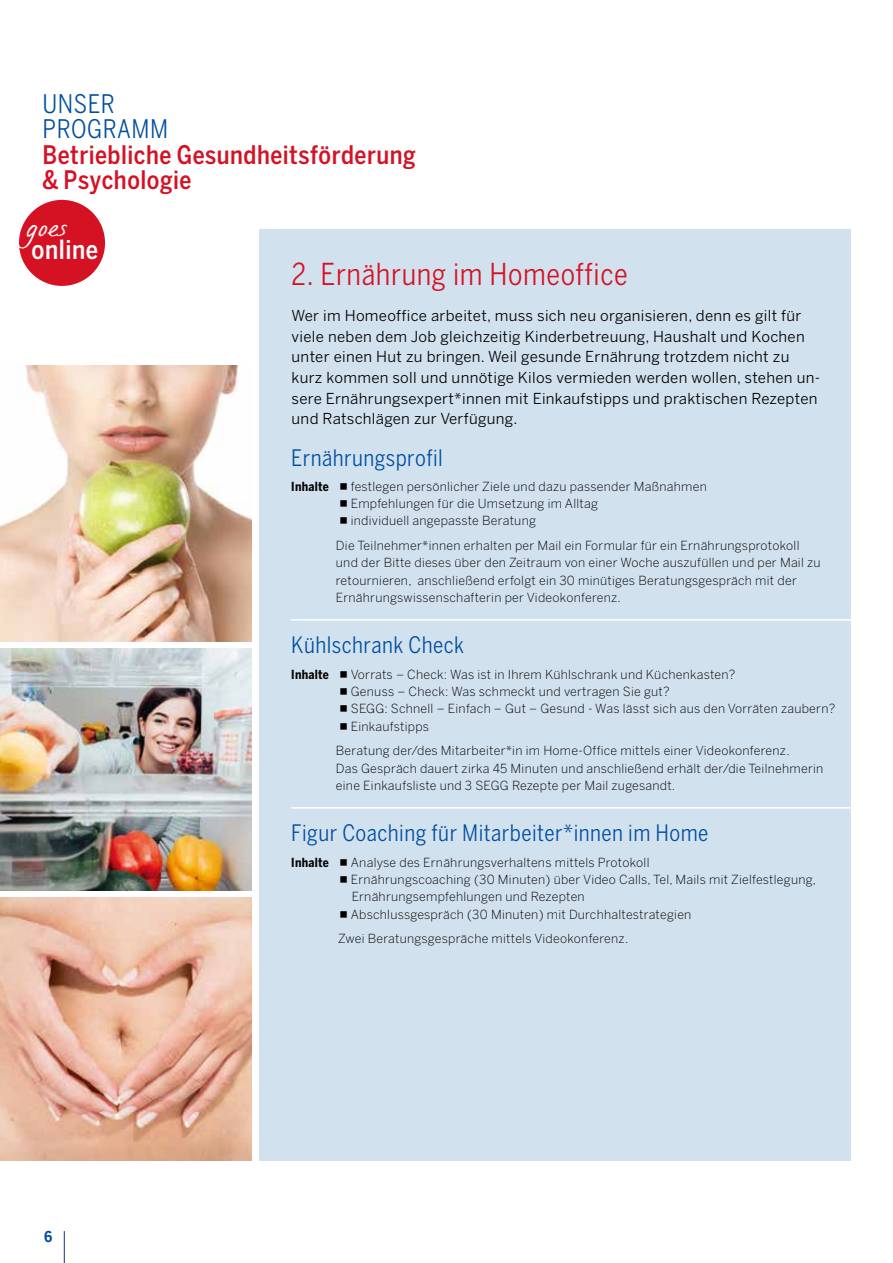
<style>
.page{position:relative;width:893px;height:1263px;background:#fff}
.page>*{position:absolute;margin:0;border:0;box-sizing:border-box;transform-origin:0 0}
.t1{font:condensed 30px "Benton Sans";letter-spacing:.02em;color:#d51224}
.t2{font:500 condensed 26.1px "Benton Sans";letter-spacing:.02em;color:#fff}
.t3{font:26.1px "FS Sammy";color:#fff}
.t4{font:500 condensed 25.35px/25.5px "Benton Sans";letter-spacing:.02em;color:#d51224}
.t5{font:condensed 25.35px/25.5px "Benton Sans";letter-spacing:.02em;color:#004f9f}
.t6{font:condensed 22.5px "Benton Sans";letter-spacing:.02em;color:#004f9f}
.t7{font:15px/20.7px "Benton Sans";letter-spacing:.02em;color:#000}
.t8{font:700 condensed 15px "Benton Sans";color:#004f9f}
.t9{font:300 12.45px/17.2px "Benton Sans";letter-spacing:.02em;color:#000}
.t10{font:700 condensed 12.45px "Benton Sans";letter-spacing:.02em;color:#000}
.s1{font-size:21.9px}
</style>
<div class="page">
<div style="left:259px;top:230px;width:591px;height:931px;background:#d2e1ee"></div>
<img style="left:0;top:897px;width:252px;height:264px">
<hr style="left:291px;top:619px;width:599px;height:2px;background:#fff">
<hr style="left:291px;top:807px;width:599px;height:2px;background:#fff">
<hr style="left:64px;top:1231px;width:1px;height:32px;background:#283583">
<img style="left:0;top:648px;width:252px;height:243px">
<div style="left:19px;top:200px;width:86px;height:86px;background:#d51224;border-radius:50%"></div>
<img style="left:0;top:366px;width:252px;height:275px">
<h3 class="t5" style="left:43px;top:91px;width:127px">UNSER<br>PROGRAMM</h3>
<h3 class="t4" style="left:43px;top:142px;width:375px">Betriebliche Gesundheitsförderung &amp; Psychologie</h3>
<h2 class="t3" style="left:26px;top:212px;width:42px">g oe<span class="s1">s</span></h2>
<h2 class="t2" style="left:32px;top:234px;width:68px">online</h2>
<p class="t8" style="left:44px;top:1228px;width:10px">6</p>
<h1 class="t1" style="left:292px;top:256px;width:338px">2. Ernährung im Homeoffice</h1>
<p class="t7" style="left:292px;top:305px;width:530px">Wer im Homeoffice arbeitet, muss sich neu organisieren, denn es gilt für viele neben dem Job gleichzeitig Kinderbetreuung, Haushalt und Kochen unter einen Hut zu bringen. Weil gesunde Ernährung trotzdem nicht zu kurz kommen soll und unnötige Kilos vermieden werden wollen, stehen un&shy;sere Ernährungsexpert*innen mit Einkaufstipps und praktischen Rezepten und Ratschlägen zur Verfügung.</p>
<h3 class="t6" style="left:291px;top:445px;width:153px">Ernährungsprofil</h3>
<p class="t10" style="left:291px;top:479px;width:39px">Inhalte</p>
<p class="t9" style="left:351px;top:478px;width:357px">festlegen persönlicher Ziele und dazu passender Maßnahmen<br>Empfehlungen für die Umsetzung im Alltag<br>individuell angepasste Beratung</p>
<p class="t9" style="left:336px;top:537px;width:486px">Die Teilnehmer*innen erhalten per Mail ein Formular für ein Ernährungsprotokoll und der Bitte dieses über den Zeitraum von einer Woche auszufüllen und per Mail zu retournieren, anschließend erfolgt ein 30 minütiges Beratungsgespräch mit der Ernährungswissenschafterin per Videokonferenz.</p>
<h3 class="t6" style="left:291px;top:632px;width:174px">Kühlschrank Check</h3>
<p class="t10" style="left:291px;top:667px;width:39px">Inhalte</p>
<p class="t9" style="left:351px;top:666px;width:486px">Vorrats – Check: Was ist in Ihrem Kühlschrank und Küchenkasten?<br>Genuss – Check: Was schmeckt und vertragen Sie gut?<br>SEGG: Schnell – Einfach – Gut – Gesund - Was lässt sich aus den Vorräten zaubern?<br>Einkaufstipps</p>
<p class="t9" style="left:336px;top:742px;width:489px">Beratung der/des Mitarbeiter*in im Home-Office mittels einer Videokonferenz.<br>Das Gespräch dauert zirka 45 Minuten und anschließend erhält der/die Teilnehmerin eine Einkaufsliste und 3 SEGG Rezepte per Mail zugesandt.</p>
<h3 class="t6" style="left:291px;top:820px;width:419px">Figur Coaching für Mitarbeiter*innen im Home</h3>
<p class="t10" style="left:291px;top:855px;width:39px">Inhalte</p>
<p class="t9" style="left:351px;top:854px;width:467px">Analyse des Ernährungsverhaltens mittels Protokoll<br>Ernährungscoaching (30 Minuten) über Video Calls, Tel, Mails mit Zielfestlegung, Ernährungsempfehlungen und Rezepten<br>Abschlussgespräch (30 Minuten) mit Durchhaltestrategien</p>
<p class="t9" style="left:338px;top:930px;width:292px">Zwei Beratungsgespräche mittels Videokonferenz.</p>
</div>
